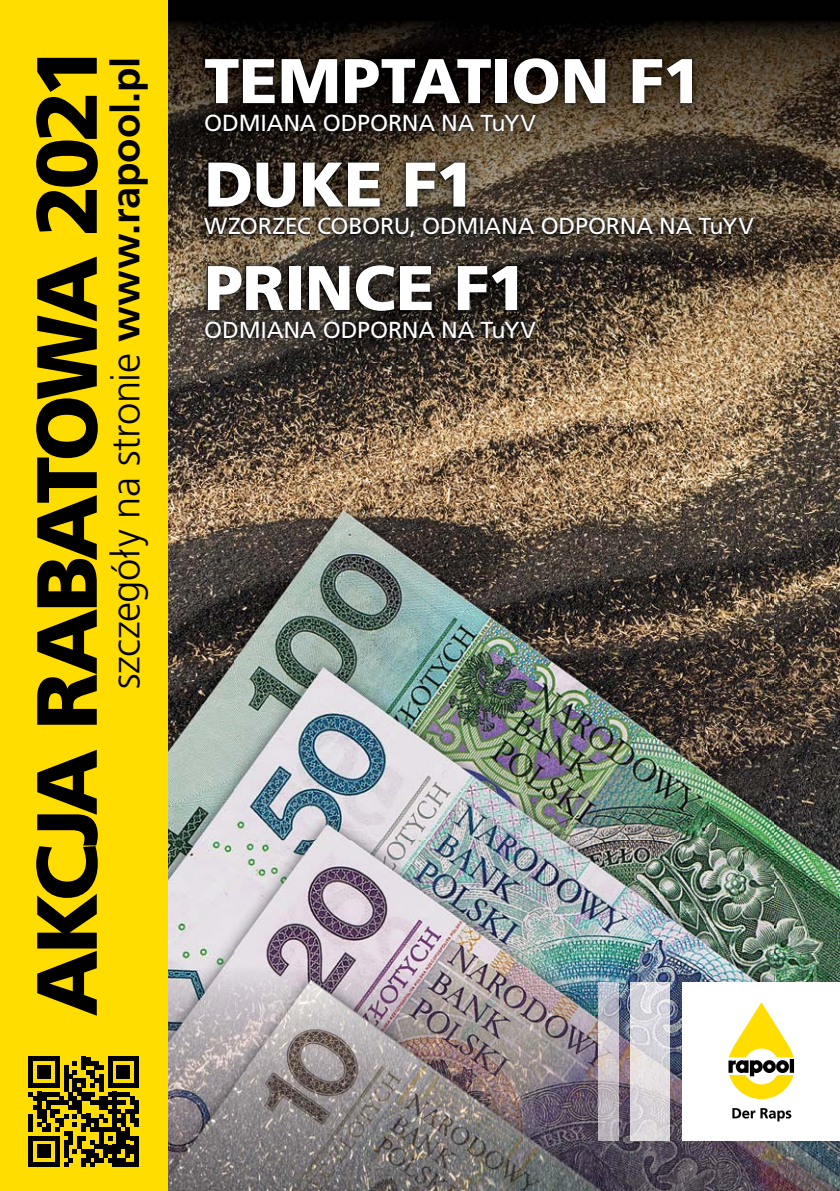
<style>
.page{position:relative;width:840px;height:1191px;background:#fff}
.page>*{position:absolute;margin:0;border:0;box-sizing:border-box;transform-origin:0 0}
.t1{font:900 85.2px "Frutiger LT Pro";letter-spacing:-.06em;color:#000}
.t2{font:900 63px "Frutiger LT Pro";letter-spacing:-.005em;color:#fff}
.t3{font:300 40px "Frutiger LT Pro";letter-spacing:-.01em;color:#000}
.t4{font:23.2px "Frutiger LT Pro";letter-spacing:-.005em;color:#fff}
.s1{font-weight:700}
</style>
<div class="page">
<img style="left:168px;top:0;width:671px;height:69px">
<img style="left:168px;top:69px;width:66px;height:1122px">
<img style="left:773px;top:69px;width:66px;height:913px">
<img style="left:234px;top:363px;width:470px;height:828px">
<img style="left:704px;top:363px;width:69px;height:619px">
<img style="left:704px;top:1141px;width:135px;height:50px">
<div style="left:681px;top:982px;width:158px;height:158px;background:#fff"></div>
<img style="left:630px;top:982px;width:39px;height:158px">
<img style="left:598px;top:982px;width:19px;height:158px">
<svg style="left:732px;top:1108px;width:58px;height:13px"></svg>
<svg style="left:728px;top:1002px;width:65px;height:97px"></svg>
<svg style="left:789px;top:1059px;width:4px;height:13px"></svg>
<div style="left:0;top:0;width:168px;height:1191px;background:#fd0"></div>
<svg style="left:29px;top:1056px;width:109px;height:110px"></svg>
<img style="left:181px;top:34px;width:595px;height:329px">
<h1 class="t1" style="left:15px;top:1016px;width:972px;rotate:-90deg">AKCJA RABATOWA 2021</h1>
<h3 class="t3" style="left:102px;top:689px;width:634px;rotate:-90deg">szczegóły na stronie <span class="s1">www.rapool.pl</span></h3>
<h2 class="t2" style="left:204px;top:43px;width:498px">TEMPTATION F1</h2>
<p class="t4" style="left:204px;top:109px;width:333px">ODMIANA ODPORNA NA TuYV</p>
<h2 class="t2" style="left:204px;top:146px;width:271px">DUKE F1</h2>
<p class="t4" style="left:204px;top:213px;width:550px">WZORZEC COBORU, ODMIANA ODPORNA NA TuYV</p>
<h2 class="t2" style="left:204px;top:250px;width:323px">PRINCE F1</h2>
<p class="t4" style="left:204px;top:316px;width:333px">ODMIANA ODPORNA NA TuYV</p>
</div>
